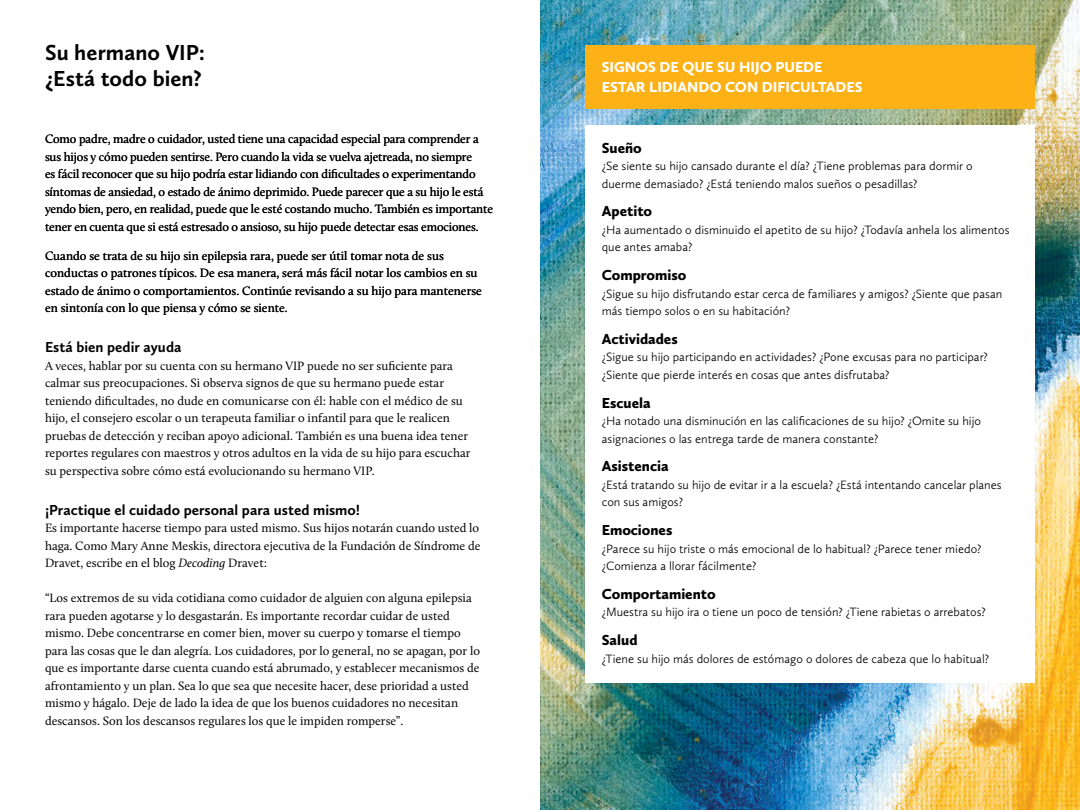
<style>
.page{position:relative;width:1080px;height:810px;background:#fff}
.page>*{position:absolute;margin:0;border:0;box-sizing:border-box;transform-origin:0 0}
.t1{font:700 22.5px/26.2px "Calluna Sans";letter-spacing:.005em;color:#000}
.t2{font:900 15px "Calluna Sans";color:#000}
.t3{font:700 15px "Calluna Sans";color:#000}
.t4{font:900 15px/20px "Calluna Sans";color:#fff}
.t5{font:12.5px/17.5px "Calluna";color:#000}
.t6{font:300 12.5px/17.5px "Calluna Sans";color:#000}
.s1{font-style:italic}
</style>
<div class="page">
<img style="left:540px;top:0;width:540px;height:810px">
<div style="left:585px;top:126px;width:450px;height:557px;background:#fff"></div>
<div style="left:585px;top:45px;width:450px;height:64px;background:#fcb116"></div>
<h1 class="t1" style="left:45px;top:39px;width:162px">Su hermano VIP: ¿Está todo bien?</h1>
<p class="t5" style="left:45px;top:130px;width:450px">Como padre, madre o cuidador, usted tiene una capacidad especial para comprender a sus hijos y cómo pueden sentirse. Pero cuando la vida se vuelva ajetreada, no siempre<br>es fácil reconocer que su hijo podría estar lidiando con dificultades o experimentando síntomas de ansiedad, o estado de ánimo deprimido. Puede parecer que a su hijo le está yendo bien, pero, en realidad, puede que le esté costando mucho. También es importante tener en cuenta que si está estresado o ansioso, su hijo puede detectar esas emociones.</p>
<p class="t5" style="left:45px;top:247px;width:438px">Cuando se trata de su hijo sin epilepsia rara, puede ser útil tomar nota de sus conductas o patrones típicos. De esa manera, será más fácil notar los cambios en su estado de ánimo o comportamientos. Continúe revisando a su hijo para mantenerse en sintonía con lo que piensa y cómo se siente.</p>
<p class="t3" style="left:45px;top:338px;width:138px">Está bien pedir ayuda</p>
<p class="t5" style="left:45px;top:357px;width:427px">A veces, hablar por su cuenta con su hermano VIP puede no ser suficiente para calmar sus preocupaciones. Si observa signos de que su hermano puede estar teniendo dificultades, no dude en comunicarse con él: hable con el médico de su hijo, el consejero escolar o un terapeuta familiar o infantil para que le realicen pruebas de detección y reciban apoyo adicional. También es una buena idea tener reportes regulares con maestros y otros adultos en la vida de su hijo para escuchar su perspectiva sobre cómo está evolucionando su hermano VIP.</p>
<p class="t3" style="left:45px;top:500px;width:317px">¡Practique el cuidado personal para usted mismo!</p>
<p class="t5" style="left:45px;top:519px;width:437px;text-align:justify">Es importante hacerse tiempo para usted mismo. Sus hijos notarán cuando usted lo haga. Como Mary Anne Meskis, directora ejecutiva de la Fundación de Síndrome de Dravet, escribe en el blog <span class="s1">Decoding</span> Dravet:</p>
<p class="t5" style="left:45px;top:589px;width:437px">“Los extremos de su vida cotidiana como cuidador de alguien con alguna epilepsia rara pueden agotarse y lo desgastarán. Es importante recordar cuidar de usted mismo. Debe concentrarse en comer bien, mover su cuerpo y tomarse el tiempo para las cosas que le dan alegría. Los cuidadores, por lo general, no se apagan, por lo que es importante darse cuenta cuando está abrumado, y establecer mecanismos de afrontamiento y un plan. Sea lo que sea que necesite hacer, dese prioridad a usted mismo y hágalo. Deje de lado la idea de que los buenos cuidadores no necesitan descansos. Son los descansos regulares los que le impiden romperse”.</p>
<p class="t4" style="left:602px;top:57px;width:262px">SIGNOS DE QUE SU HIJO PUEDE<br>ESTAR LIDIANDO CON DIFICULTADES</p>
<p class="t2" style="left:602px;top:138px;width:41px">Sueño</p>
<p class="t6" style="left:602px;top:157px;width:372px">¿Se siente su hijo cansado durante el día? ¿Tiene problemas para dormir o duerme demasiado? ¿Está teniendo malos sueños o pesadillas?</p>
<p class="t2" style="left:602px;top:202px;width:52px">Apetito</p>
<p class="t6" style="left:602px;top:221px;width:409px">¿Ha aumentado o disminuido el apetito de su hijo? ¿Todavía anhela los alimentos que antes amaba?</p>
<p class="t2" style="left:602px;top:266px;width:86px">Compromiso</p>
<p class="t6" style="left:602px;top:284px;width:402px">¿Sigue su hijo disfrutando estar cerca de familiares y amigos? ¿Siente que pasan más tiempo solos o en su habitación?</p>
<p class="t2" style="left:602px;top:329px;width:77px">Actividades</p>
<p class="t6" style="left:602px;top:348px;width:387px">¿Sigue su hijo participando en actividades? ¿Pone excusas para no participar? ¿Siente que pierde interés en cosas que antes disfrutaba?</p>
<p class="t2" style="left:602px;top:393px;width:50px">Escuela</p>
<p class="t6" style="left:602px;top:412px;width:381px">¿Ha notado una disminución en las calificaciones de su hijo? ¿Omite su hijo asignaciones o las entrega tarde de manera constante?</p>
<p class="t2" style="left:602px;top:457px;width:68px">Asistencia</p>
<p class="t6" style="left:602px;top:476px;width:401px">¿Está tratando su hijo de evitar ir a la escuela? ¿Está intentando cancelar planes con sus amigos?</p>
<p class="t2" style="left:602px;top:521px;width:72px">Emociones</p>
<p class="t6" style="left:602px;top:539px;width:381px">¿Parece su hijo triste o más emocional de lo habitual? ¿Parece tener miedo? ¿Comienza a llorar fácilmente?</p>
<p class="t2" style="left:602px;top:584px;width:115px">Comportamiento</p>
<p class="t6" style="left:602px;top:603px;width:385px">¿Muestra su hijo ira o tiene un poco de tensión? ¿Tiene rabietas o arrebatos?</p>
<p class="t2" style="left:602px;top:631px;width:37px">Salud</p>
<p class="t6" style="left:602px;top:649px;width:389px">¿Tiene su hijo más dolores de estómago o dolores de cabeza que lo habitual?</p>
</div>
